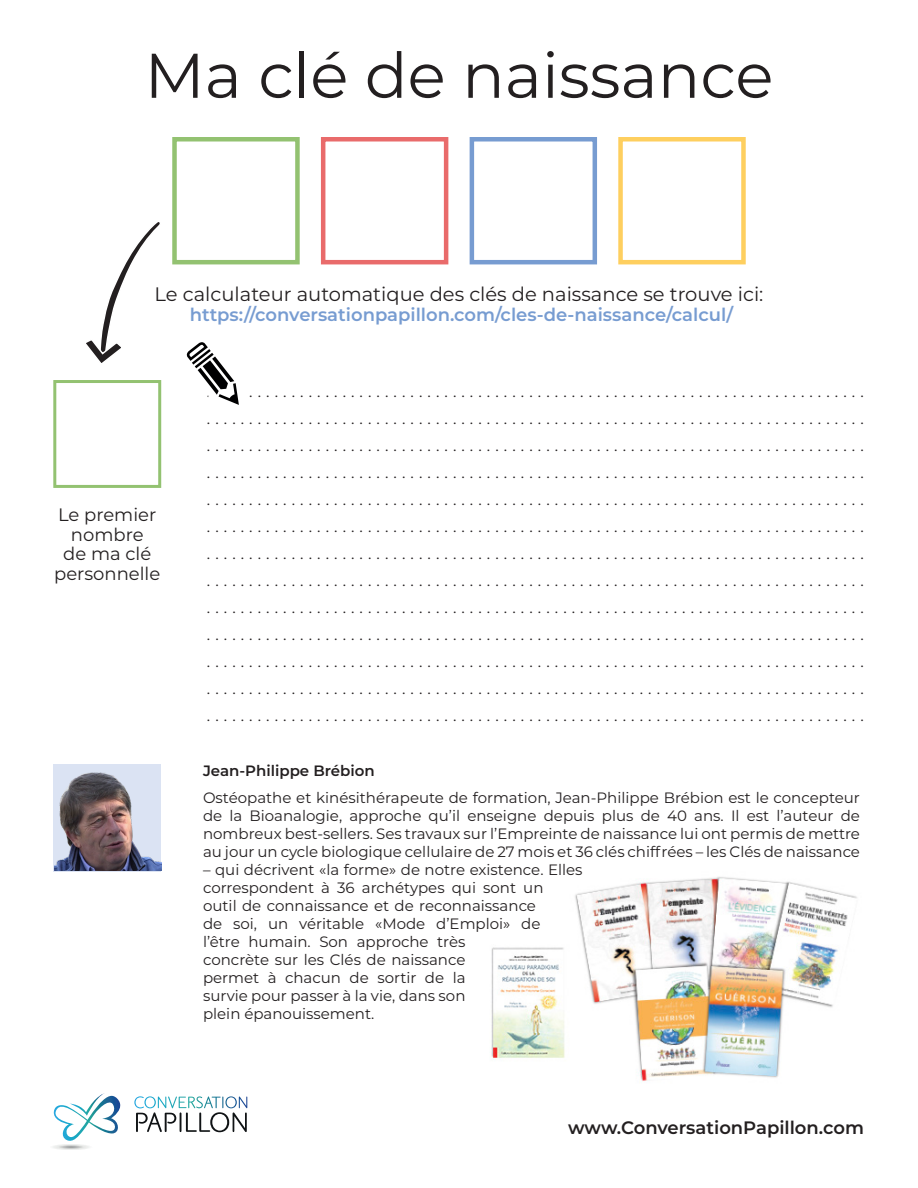
<style>
.page{position:relative;width:918px;height:1188px;background:#fff}
.page>*{position:absolute;margin:0;border:0;box-sizing:border-box;transform-origin:0 0}
.t1{font:63px "Montserrat";color:#231f20}
.t2{font:19.5px "Montserrat";color:#231f20}
.t3{font:600 18px "Montserrat";color:#779cd1}
.t4{font:18px "Montserrat";color:#231f20}
.t5{font:600 18px "Montserrat";color:#231f20}
.t6{font:15px/27px "Minion Pro";color:#231f20}
.t7{font:15px/18px "Montserrat";color:#231f20;text-align:justify}
.t8{font:600 15px "Montserrat";color:#231f20}
</style>
<div class="page">
<div style="left:172px;top:137px;width:128px;height:127px;background:#fff;border:4px solid #93c271"></div>
<div style="left:321px;top:137px;width:127px;height:127px;background:#fff;border:4px solid #e96b6b"></div>
<div style="left:470px;top:137px;width:127px;height:127px;background:#fff;border:4px solid #779cd1"></div>
<div style="left:618px;top:137px;width:128px;height:127px;background:#fff;border:4px solid #fecf5f"></div>
<div style="left:53px;top:380px;width:108px;height:108px;background:#fff;border:3px solid #93c271"></div>
<svg style="left:86px;top:222px;width:74px;height:141px"></svg>
<svg style="left:187px;top:342px;width:52px;height:63px"></svg>
<svg style="left:53px;top:1093px;width:68px;height:48px"></svg>
<svg style="left:53px;top:1144px;width:36px;height:6px"></svg>
<svg style="left:134px;top:1096px;width:113px;height:36px"></svg>
<img style="left:491px;top:877px;width:366px;height:204px">
<div style="left:53px;top:764px;width:108px;height:108px;background:#dbe3f3"></div>
<img style="left:54px;top:772px;width:107px;height:99px">
<p class="t1" style="left:145px;top:32px;width:630px">Ma clé de naissance</p>
<p class="t2" style="left:155px;top:281px;width:610px">Le calculateur automatique des clés de naissance se trouve ici:</p>
<p class="t3" style="left:190px;top:302px;width:545px">https://conversationpapillon.com/cles-de-naissance/calcul/</p>
<p class="t4" style="left:58px;top:503px;width:100px">Le premier</p>
<p class="t4" style="left:71px;top:522px;width:74px">nombre</p>
<p class="t4" style="left:63px;top:542px;width:89px">de ma clé</p>
<p class="t4" style="left:54px;top:561px;width:108px">personnelle</p>
<p class="t6" style="left:207px;top:379px;width:658px">. . . . . . . . . . . . . . . . . . . . . . . . . . . . . . . . . . . . . . . . . . . . . . . . . . . . . . . . . . . . . . . . . . . . . . . . . . . . . .</p>
<p class="t6" style="left:207px;top:406px;width:658px">. . . . . . . . . . . . . . . . . . . . . . . . . . . . . . . . . . . . . . . . . . . . . . . . . . . . . . . . . . . . . . . . . . . . . . . . . . . . . .</p>
<p class="t6" style="left:207px;top:433px;width:658px">. . . . . . . . . . . . . . . . . . . . . . . . . . . . . . . . . . . . . . . . . . . . . . . . . . . . . . . . . . . . . . . . . . . . . . . . . . . . . .</p>
<p class="t6" style="left:207px;top:460px;width:658px">. . . . . . . . . . . . . . . . . . . . . . . . . . . . . . . . . . . . . . . . . . . . . . . . . . . . . . . . . . . . . . . . . . . . . . . . . . . . . .</p>
<p class="t6" style="left:207px;top:487px;width:658px">. . . . . . . . . . . . . . . . . . . . . . . . . . . . . . . . . . . . . . . . . . . . . . . . . . . . . . . . . . . . . . . . . . . . . . . . . . . . . .</p>
<p class="t6" style="left:207px;top:514px;width:658px">. . . . . . . . . . . . . . . . . . . . . . . . . . . . . . . . . . . . . . . . . . . . . . . . . . . . . . . . . . . . . . . . . . . . . . . . . . . . . .</p>
<p class="t6" style="left:207px;top:541px;width:658px">. . . . . . . . . . . . . . . . . . . . . . . . . . . . . . . . . . . . . . . . . . . . . . . . . . . . . . . . . . . . . . . . . . . . . . . . . . . . . .</p>
<p class="t6" style="left:207px;top:568px;width:658px">. . . . . . . . . . . . . . . . . . . . . . . . . . . . . . . . . . . . . . . . . . . . . . . . . . . . . . . . . . . . . . . . . . . . . . . . . . . . . .</p>
<p class="t6" style="left:207px;top:595px;width:658px">. . . . . . . . . . . . . . . . . . . . . . . . . . . . . . . . . . . . . . . . . . . . . . . . . . . . . . . . . . . . . . . . . . . . . . . . . . . . . .</p>
<p class="t6" style="left:207px;top:622px;width:658px">. . . . . . . . . . . . . . . . . . . . . . . . . . . . . . . . . . . . . . . . . . . . . . . . . . . . . . . . . . . . . . . . . . . . . . . . . . . . . .</p>
<p class="t6" style="left:207px;top:649px;width:658px">. . . . . . . . . . . . . . . . . . . . . . . . . . . . . . . . . . . . . . . . . . . . . . . . . . . . . . . . . . . . . . . . . . . . . . . . . . . . . .</p>
<p class="t6" style="left:207px;top:676px;width:658px">. . . . . . . . . . . . . . . . . . . . . . . . . . . . . . . . . . . . . . . . . . . . . . . . . . . . . . . . . . . . . . . . . . . . . . . . . . . . . . . . . . . . . . . . . . . . . . . . . . . . . . . . . . . . . . . . . . . . . . . . . . . . . . . . . . . . . . . . . . . . . . . . . . . . . . . . . . . .</p>
<p class="t8" style="left:203px;top:760px;width:173px">Jean-Philippe Brébion</p>
<p class="t7" style="left:203px;top:788px;width:659px">Ostéopathe et kinésithérapeute de formation, Jean-Philippe Brébion est le concepteur de la Bioanalogie, approche qu’il enseigne depuis plus de 40 ans. Il est l’auteur de nombreux best-sellers. Ses travaux sur l’Empreinte de naissance lui ont permis de mettre au jour un cycle biologique cellulaire de 27 mois et 36 clés chiffrées – les Clés de naissance</p>
<p class="t7" style="left:203px;top:860px;width:381px;text-align:left">– qui décrivent «la forme» de notre existence. Elles correspondent à 36 archétypes qui sont un<br>outil de connaissance et de reconnaissance<br>de soi, un véritable «Mode d’Emploi» de<br>l’être humain. Son approche très<br>concrète sur les Clés de naissance<br>permet à chacun de sortir de la<br>survie pour passer à la vie, dans son<br>plein épanouissement.</p>
<p class="t5" style="left:568px;top:1115px;width:297px">www.ConversationPapillon.com</p>
</div>
